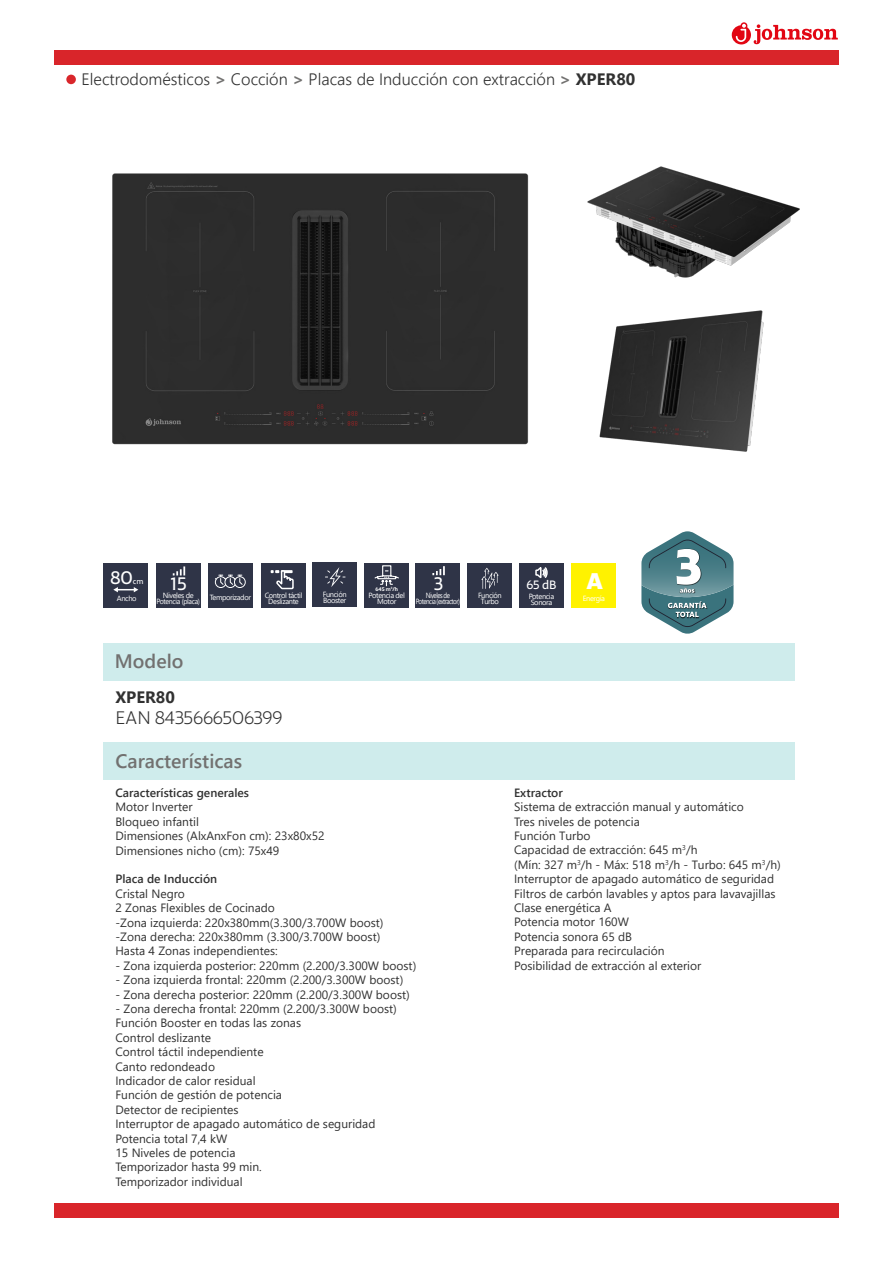
<style>
.page{position:relative;width:893px;height:1263px;background:#fff}
.page>*{position:absolute;margin:0;border:0;box-sizing:border-box;transform-origin:0 0}
.t1{font:800 22.5px "Highgate";color:#fff}
.t2{font:600 19.5px "Segoe UI";color:#727170}
.t3{font:300 18px "Highgate";letter-spacing:-.01em;color:#313131}
.t4{font:500 18px "Highgate";color:#fff}
.t5{font:300 16.5px "Segoe UI";color:#313131}
.t6{font:700 16.5px "Segoe UI";color:#313131}
.t7{font:12px "Segoe UI";color:#313131}
.t8{font:600 12px "Segoe UI";color:#313131}
.t9{font:500 12px "Highgate";color:#fff}
.t10{font:7.5px "Segoe UI";letter-spacing:-.05em;color:#fff}
.t11{font:7.5px "Segoe UI";letter-spacing:-.08em;color:#fff;scale:.84 1}
.t12{font:7.5px "Segoe UI";letter-spacing:-.05em;color:#fff;scale:.94 1}
.t13{font:500 7.5px "Highgate";color:#fff}
.t14{font:700 5.25px "Highgate";color:#fff}
.s1{font-weight:700;color:#727170}
.s2{font-weight:700}
</style>
<div class="page">
<div style="left:54px;top:51px;width:785px;height:14px;background:#d9252a"></div>
<div style="left:66px;top:75px;width:10px;height:9px;background:#d9262b;border-radius:50%"></div>
<div style="left:104px;top:742px;width:691px;height:37px;background:#cfecec"></div>
<div style="left:104px;top:643px;width:691px;height:37px;background:#cfecec"></div>
<div style="left:54px;top:1204px;width:784px;height:14px;background:#d9252a"></div>
<svg style="left:641px;top:531px;width:92px;height:103px"></svg>
<div style="left:104px;top:563px;width:44px;height:45px;background:#2f3447"></div>
<div style="left:156px;top:564px;width:44px;height:44px;background:#2f3447"></div>
<div style="left:208px;top:563px;width:44px;height:45px;background:#2f3447"></div>
<img style="left:112px;top:173px;width:417px;height:272px">
<svg style="left:113px;top:587px;width:25px;height:5px"></svg>
<svg style="left:173px;top:566px;width:12px;height:9px"></svg>
<div style="left:215px;top:576px;width:12px;height:12px;border:1px solid #fff;border-radius:50%"></div>
<div style="left:224px;top:576px;width:12px;height:12px;border:1px solid #fff;border-radius:50%"></div>
<div style="left:234px;top:576px;width:12px;height:12px;border:1px solid #fff;border-radius:50%"></div>
<svg style="left:214px;top:575px;width:29px;height:11px"></svg>
<div style="left:261px;top:563px;width:45px;height:45px;background:#2f3447"></div>
<svg style="left:271px;top:570px;width:23px;height:20px"></svg>
<div style="left:313px;top:562px;width:44px;height:45px;background:#2f3447"></div>
<svg style="left:325px;top:567px;width:20px;height:20px"></svg>
<svg style="left:732px;top:22px;width:106px;height:23px"></svg>
<div style="left:364px;top:563px;width:44px;height:45px;background:#2f3447"></div>
<svg style="left:374px;top:565px;width:25px;height:22px"></svg>
<div style="left:468px;top:563px;width:44px;height:45px;background:#2f3447"></div>
<svg style="left:481px;top:568px;width:17px;height:21px"></svg>
<div style="left:416px;top:563px;width:44px;height:45px;background:#2f3447"></div>
<svg style="left:432px;top:566px;width:13px;height:9px"></svg>
<div style="left:519px;top:563px;width:45px;height:45px;background:#2f3447"></div>
<svg style="left:535px;top:567px;width:13px;height:12px"></svg>
<div style="left:572px;top:563px;width:44px;height:45px;background:#fff200"></div>
<img style="left:587px;top:166px;width:213px;height:286px">
<p class="t5" style="left:82px;top:64px;width:555px">Electrodomésticos <span class="s1">&gt;</span> Cocción <span class="s1">&gt;</span> Placas de Inducción con extracción <span class="s1">&gt;</span> <span class="s2">XPER80</span></p>
<p class="t4" style="left:110px;top:566px;width:24px">80</p>
<p class="t13" style="left:133px;top:577px;width:12px">cm</p>
<p class="t10" style="left:117px;top:591px;width:21px">Ancho</p>
<p class="t4" style="left:171px;top:573px;width:18px">15</p>
<p class="t10" style="left:163px;top:589px;width:32px">Niveles de</p>
<p class="t12" style="left:156px;top:595px;width:48px">Potencia (placa)</p>
<p class="t10" style="left:210px;top:591px;width:43px">Temporizador</p>
<p class="t10" style="left:265px;top:588px;width:39px">Control táctil</p>
<p class="t10" style="left:268px;top:594px;width:32px">Deslizante</p>
<p class="t10" style="left:323px;top:588px;width:25px">Función</p>
<p class="t10" style="left:323px;top:594px;width:25px">Booster</p>
<p class="t14" style="left:375px;top:586px;width:24px">645 m<sup>3</sup>/h</p>
<p class="t10" style="left:369px;top:588px;width:38px">Potencia del</p>
<p class="t10" style="left:377px;top:594px;width:21px">Motor</p>
<p class="t4" style="left:434px;top:572px;width:11px">3</p>
<p class="t11" style="left:426px;top:588px;width:30px">Niveles de</p>
<p class="t11" style="left:416px;top:594px;width:54px">Potencia (extractor)</p>
<p class="t10" style="left:478px;top:588px;width:25px">Función</p>
<p class="t10" style="left:481px;top:594px;width:20px">Turbo</p>
<p class="t9" style="left:526px;top:577px;width:32px">65 dB</p>
<p class="t10" style="left:529px;top:589px;width:27px">Potencia</p>
<p class="t10" style="left:531px;top:595px;width:23px">Sonora</p>
<p class="t1" style="left:586px;top:567px;width:19px">A</p>
<p class="t10" style="left:583px;top:591px;width:24px">Energía</p>
<p class="t2" style="left:115px;top:643px;width:70px">Modelo</p>
<p class="t6" style="left:115px;top:681px;width:61px">XPER80</p>
<p class="t3" style="left:115px;top:706px;width:169px">EAN 8435666506399</p>
<p class="t2" style="left:115px;top:743px;width:128px">Características</p>
<p class="t8" style="left:115px;top:781px;width:135px">Características generales</p>
<p class="t7" style="left:115px;top:796px;width:79px">Motor Inverter</p>
<p class="t7" style="left:115px;top:810px;width:85px">Bloqueo infantil</p>
<p class="t7" style="left:115px;top:824px;width:211px">Dimensiones (AlxAnxFon cm): 23x80x52</p>
<p class="t7" style="left:115px;top:839px;width:165px">Dimensiones nicho (cm): 75x49</p>
<p class="t8" style="left:115px;top:868px;width:103px">Placa de Inducción</p>
<p class="t7" style="left:115px;top:882px;width:71px">Cristal Negro</p>
<p class="t7" style="left:115px;top:896px;width:161px">2 Zonas Flexibles de Cocinado</p>
<p class="t7" style="left:115px;top:911px;width:270px">-Zona izquierda: 220x380mm(3.300/3.700W boost)</p>
<p class="t7" style="left:115px;top:925px;width:266px">-Zona derecha: 220x380mm (3.300/3.700W boost)</p>
<p class="t7" style="left:115px;top:940px;width:164px">Hasta 4 Zonas independientes:</p>
<p class="t7" style="left:115px;top:954px;width:302px">- Zona izquierda posterior: 220mm (2.200/3.300W boost)</p>
<p class="t7" style="left:115px;top:968px;width:289px">- Zona izquierda frontal: 220mm (2.200/3.300W boost)</p>
<p class="t7" style="left:115px;top:983px;width:296px">- Zona derecha posterior: 220mm (2.200/3.300W boost)</p>
<p class="t7" style="left:115px;top:997px;width:283px">- Zona derecha frontal: 220mm (2.200/3.300W boost)</p>
<p class="t7" style="left:115px;top:1012px;width:187px">Función Booster en todas las zonas</p>
<p class="t7" style="left:115px;top:1026px;width:97px">Control deslizante</p>
<p class="t7" style="left:115px;top:1040px;width:150px">Control táctil independiente</p>
<p class="t7" style="left:115px;top:1055px;width:101px">Canto redondeado</p>
<p class="t7" style="left:115px;top:1069px;width:142px">Indicador de calor residual</p>
<p class="t7" style="left:115px;top:1084px;width:168px">Función de gestión de potencia</p>
<p class="t7" style="left:115px;top:1098px;width:125px">Detector de recipientes</p>
<p class="t7" style="left:115px;top:1112px;width:262px">Interruptor de apagado automático de seguridad</p>
<p class="t7" style="left:115px;top:1127px;width:113px">Potencia total 7,4 kW</p>
<p class="t7" style="left:115px;top:1141px;width:122px">15 Niveles de potencia</p>
<p class="t7" style="left:115px;top:1156px;width:148px">Temporizador hasta 99 min.</p>
<p class="t7" style="left:115px;top:1170px;width:129px">Temporizador individual</p>
<p class="t8" style="left:514px;top:781px;width:50px">Extractor</p>
<p class="t7" style="left:514px;top:795px;width:231px">Sistema de extracción manual y automático</p>
<p class="t7" style="left:514px;top:810px;width:127px">Tres niveles de potencia</p>
<p class="t7" style="left:514px;top:824px;width:78px">Función Turbo</p>
<p class="t7" style="left:514px;top:839px;width:185px">Capacidad de extracción: 645 m<sup>3</sup>/h</p>
<p class="t7" style="left:514px;top:853px;width:268px">(Mín: 327 m<sup>3</sup>/h - Máx: 518 m<sup>3</sup>/h - Turbo: 645 m<sup>3</sup>/h)</p>
<p class="t7" style="left:514px;top:867px;width:262px">Interruptor de apagado automático de seguridad</p>
<p class="t7" style="left:514px;top:882px;width:263px">Filtros de carbón lavables y aptos para lavavajillas</p>
<p class="t7" style="left:514px;top:896px;width:99px">Clase energética A</p>
<p class="t7" style="left:514px;top:911px;width:116px">Potencia motor 160W</p>
<p class="t7" style="left:514px;top:925px;width:119px">Potencia sonora 65 dB</p>
<p class="t7" style="left:514px;top:939px;width:152px">Preparada para recirculación</p>
<p class="t7" style="left:514px;top:954px;width:189px">Posibilidad de extracción al exterior</p>
</div>
